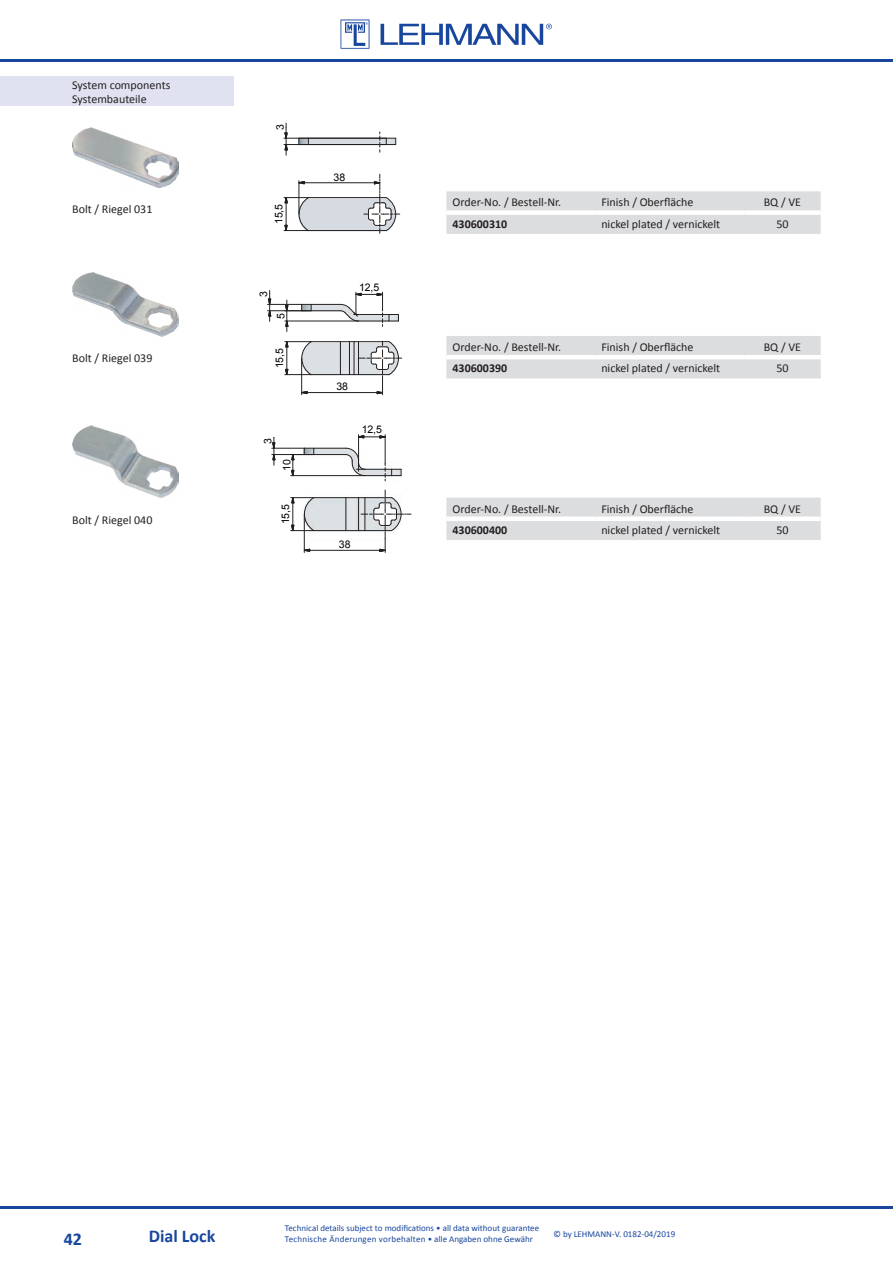
<style>
.page{position:relative;width:893px;height:1263px;background:#fff}
.page>*{position:absolute;margin:0;border:0;box-sizing:border-box;transform-origin:0 0}
.t1{font:700 18px "Calibri";color:#18469d}
.t2{font:12px/14.4px "Calibri";color:#231f20}
.t3{font:700 12px "Calibri";color:#231f20}
.t4{font:10.5px "Arial";letter-spacing:-.005em;color:#000}
.t5{font:9px "Calibri";color:#18469d}
.t6{font:9px "Calibri";letter-spacing:.025em;color:#18469d}
</style>
<div class="page">
<hr style="left:0;top:59px;width:893px;height:2px;background:#18469d">
<hr style="left:0;top:1206px;width:893px;height:2px;background:#18469d">
<svg style="left:381px;top:24px;width:171px;height:21px"></svg>
<svg style="left:340px;top:20px;width:29px;height:29px"></svg>
<div style="left:0;top:77px;width:234px;height:29px;background:#e0e2f1"></div>
<div style="left:446px;top:191px;width:375px;height:43px;background:#dcdddf"></div>
<div style="left:446px;top:210px;width:149px;height:5px;background:#fff"></div>
<div style="left:595px;top:210px;width:149px;height:5px;background:#fff"></div>
<div style="left:744px;top:210px;width:77px;height:5px;background:#fff"></div>
<div style="left:446px;top:497px;width:375px;height:43px;background:#dcdddf"></div>
<div style="left:446px;top:516px;width:149px;height:5px;background:#fff"></div>
<div style="left:595px;top:516px;width:149px;height:5px;background:#fff"></div>
<div style="left:744px;top:516px;width:77px;height:5px;background:#fff"></div>
<div style="left:446px;top:336px;width:375px;height:42px;background:#dcdddf"></div>
<hr style="left:446px;top:355px;width:149px;height:4px;background:#fff">
<hr style="left:595px;top:355px;width:149px;height:4px;background:#fff">
<hr style="left:744px;top:355px;width:77px;height:4px;background:#fff">
<hr style="left:267px;top:310px;width:35px;height:1px;background:#231f20">
<hr style="left:267px;top:304px;width:35px;height:1px;background:#231f20">
<svg style="left:268px;top:290px;width:3px;height:31px"></svg>
<svg style="left:285px;top:292px;width:114px;height:39px"></svg>
<svg style="left:285px;top:340px;width:117px;height:55px"></svg>
<hr style="left:301px;top:358px;width:1px;height:37px;background:#231f20">
<img style="left:271px;top:434px;width:141px;height:119px">
<hr style="left:314px;top:530px;width:32px;height:1px;background:#231f20">
<hr style="left:314px;top:497px;width:32px;height:1px;background:#231f20">
<hr style="left:272px;top:454px;width:32px;height:1px;background:#231f20">
<hr style="left:272px;top:448px;width:32px;height:1px;background:#231f20">
<svg style="left:272px;top:437px;width:3px;height:29px"></svg>
<svg style="left:291px;top:435px;width:111px;height:46px"></svg>
<svg style="left:291px;top:495px;width:24px;height:38px"></svg>
<svg style="left:302px;top:549px;width:8px;height:3px"></svg>
<hr style="left:310px;top:550px;width:70px;height:1px;background:#231f20">
<svg style="left:346px;top:490px;width:65px;height:62px"></svg>
<hr style="left:304px;top:514px;width:1px;height:38px;background:#231f20">
<img style="left:72px;top:128px;width:107px;height:59px">
<img style="left:72px;top:272px;width:107px;height:65px">
<img style="left:72px;top:425px;width:107px;height:73px">
<img style="left:283px;top:122px;width:118px;height:112px">
<hr style="left:308px;top:230px;width:78px;height:1px;background:#231f20">
<hr style="left:308px;top:197px;width:78px;height:1px;background:#231f20">
<svg style="left:284px;top:123px;width:4px;height:32px"></svg>
<hr style="left:284px;top:144px;width:95px;height:1px;background:#231f20">
<hr style="left:284px;top:138px;width:95px;height:1px;background:#231f20">
<svg style="left:299px;top:132px;width:97px;height:20px"></svg>
<svg style="left:284px;top:195px;width:25px;height:38px"></svg>
<svg style="left:364px;top:174px;width:36px;height:59px"></svg>
<svg style="left:296px;top:181px;width:9px;height:3px"></svg>
<hr style="left:304px;top:182px;width:70px;height:1px;background:#231f20">
<hr style="left:299px;top:181px;width:1px;height:33px;background:#231f20">
<p class="t2" style="left:72px;top:77px;width:100px">System components<br>Systembauteile</p>
<p class="t2" style="left:72px;top:201px;width:82px">Bolt / Riegel 031</p>
<p class="t2" style="left:72px;top:350px;width:82px">Bolt / Riegel 039</p>
<p class="t2" style="left:72px;top:512px;width:82px">Bolt / Riegel 040</p>
<p class="t4" style="left:274px;top:130px;width:7px;rotate:-90deg">3</p>
<p class="t4" style="left:273px;top:224px;width:22px;rotate:-90deg">5,51</p>
<p class="t4" style="left:258px;top:297px;width:7px;rotate:-90deg">3</p>
<p class="t4" style="left:275px;top:319px;width:7px;rotate:-90deg">5</p>
<p class="t4" style="left:274px;top:368px;width:22px;rotate:-90deg">5,51</p>
<p class="t4" style="left:262px;top:444px;width:7px;rotate:-90deg">3</p>
<p class="t4" style="left:281px;top:471px;width:13px;rotate:-90deg">01</p>
<p class="t4" style="left:279px;top:524px;width:22px;rotate:-90deg">5,51</p>
<p class="t4" style="left:334px;top:171px;width:13px">38</p>
<p class="t4" style="left:359px;top:281px;width:22px">12,5</p>
<p class="t4" style="left:336px;top:381px;width:13px">38</p>
<p class="t4" style="left:362px;top:424px;width:22px">12,5</p>
<p class="t4" style="left:339px;top:539px;width:13px">38</p>
<p class="t2" style="left:452px;top:195px;width:110px">Order-No. / Bestell-Nr.</p>
<p class="t2" style="left:601px;top:195px;width:94px">Finish / Oberfläche</p>
<p class="t2" style="left:764px;top:195px;width:39px">BQ / VE</p>
<p class="t3" style="left:452px;top:216px;width:56px">430600310</p>
<p class="t2" style="left:601px;top:216px;width:120px">nickel plated / vernickelt</p>
<p class="t2" style="left:776px;top:216px;width:14px">50</p>
<p class="t2" style="left:452px;top:339px;width:110px">Order-No. / Bestell-Nr.</p>
<p class="t2" style="left:601px;top:339px;width:94px">Finish / Oberfläche</p>
<p class="t2" style="left:764px;top:339px;width:39px">BQ / VE</p>
<p class="t3" style="left:452px;top:361px;width:56px">430600390</p>
<p class="t2" style="left:601px;top:361px;width:120px">nickel plated / vernickelt</p>
<p class="t2" style="left:776px;top:361px;width:14px">50</p>
<p class="t2" style="left:452px;top:501px;width:110px">Order-No. / Bestell-Nr.</p>
<p class="t2" style="left:601px;top:501px;width:94px">Finish / Oberfläche</p>
<p class="t2" style="left:764px;top:501px;width:39px">BQ / VE</p>
<p class="t3" style="left:452px;top:522px;width:56px">430600400</p>
<p class="t2" style="left:601px;top:522px;width:120px">nickel plated / vernickelt</p>
<p class="t2" style="left:776px;top:522px;width:14px">50</p>
<h1 class="t1" style="left:64px;top:1227px;width:20px">42</h1>
<h1 class="t1" style="left:149px;top:1225px;width:68px">Dial Lock</h1>
<p class="t5" style="left:285px;top:1223px;width:256px">Technical details subject to modifications • all data without guarantee</p>
<p class="t6" style="left:285px;top:1234px;width:249px">Technische Änderungen vorbehalten • alle Angaben ohne Gewähr</p>
<p class="t5" style="left:553px;top:1229px;width:123px">© by LEHMANN-V. 0182-04/2019</p>
</div>
